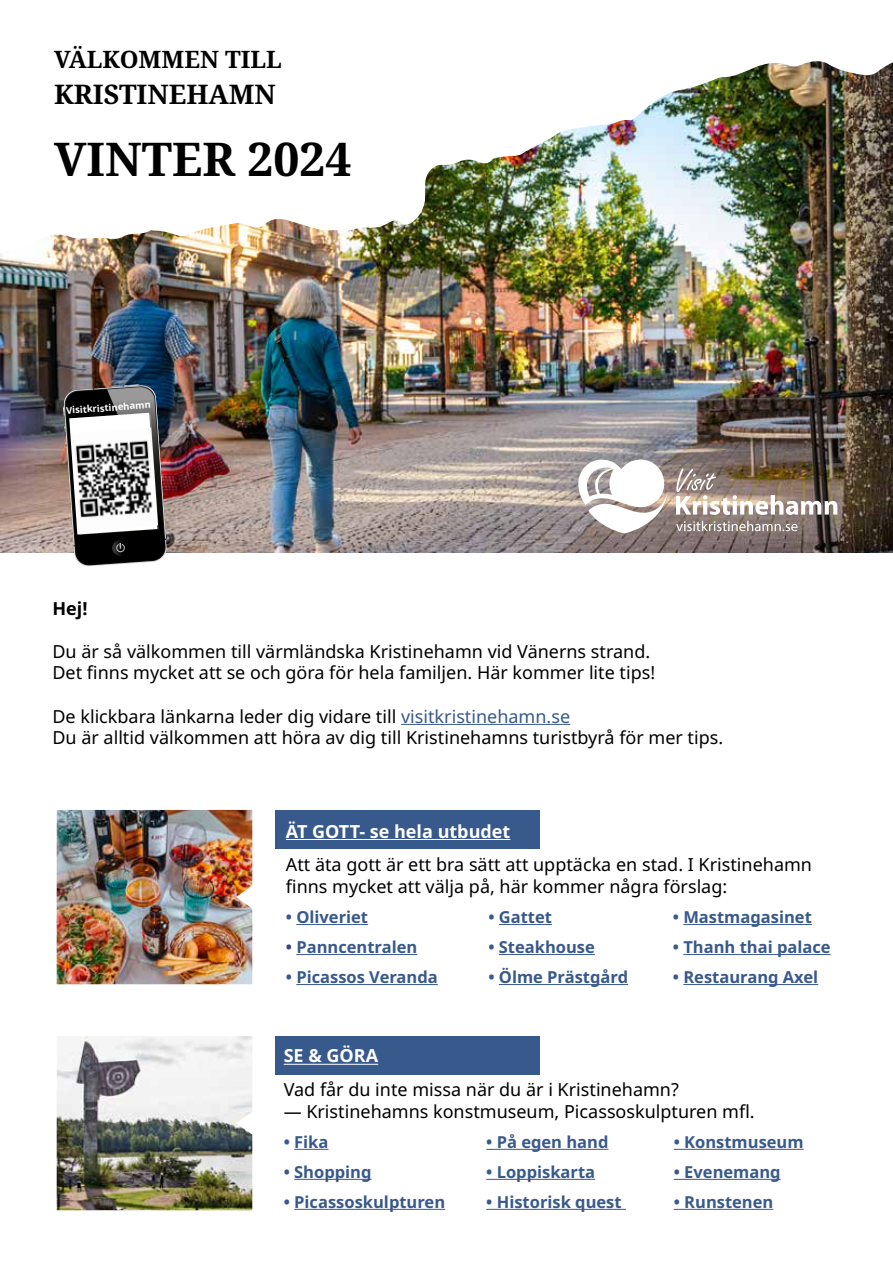
<style>
.page{position:relative;width:893px;height:1263px;background:#fff}
.page>*{position:absolute;margin:0;border:0;box-sizing:border-box;transform-origin:0 0}
.t1{font:700 46.5px "Noto Serif";color:#000}
.t2{font:700 27px "Noto Serif";color:#000}
.t3{font:700 24px "Noto Serif";color:#000}
.t4{font:18px/21.6px "Noto Sans";color:#000}
.t5{font:700 18px "Noto Sans";color:#fff}
.t6{font:700 18px "Noto Sans";color:#000}
.t7{font:700 16.5px "Noto Sans";color:#38598b}
.t8{font:700 9.45px "Noto Sans";color:#fff}
.s1{color:#38598b}
.s2{color:#39457f}
</style>
<div class="page">
<div style="left:275px;top:1036px;width:265px;height:38px;background:#38598b"></div>
<div style="left:276px;top:810px;width:264px;height:38px;background:#38598b"></div>
<img style="left:0;top:253px;width:893px;height:300px">
<img style="left:42px;top:61px;width:851px;height:192px">
<img style="left:63px;top:384px;width:109px;height:183px">
<img style="left:71px;top:428px;width:87px;height:103px">
<hr style="left:401px;top:724px;width:169px;height:1px;background:#38598b">
<hr style="left:284px;top:1064px;width:94px;height:1px;background:#fff">
<hr style="left:294px;top:1149px;width:34px;height:1px;background:#38598b">
<hr style="left:486px;top:1149px;width:122px;height:1px;background:#38598b">
<hr style="left:674px;top:1149px;width:130px;height:1px;background:#38598b">
<hr style="left:294px;top:1179px;width:78px;height:1px;background:#38598b">
<hr style="left:486px;top:1179px;width:109px;height:1px;background:#38598b">
<hr style="left:674px;top:1179px;width:107px;height:1px;background:#38598b">
<hr style="left:294px;top:1209px;width:151px;height:1px;background:#38598b">
<hr style="left:486px;top:1209px;width:140px;height:1px;background:#38598b">
<hr style="left:674px;top:1209px;width:99px;height:1px;background:#38598b">
<hr style="left:286px;top:839px;width:224px;height:1px;background:#fff">
<hr style="left:296px;top:924px;width:72px;height:1px;background:#38598b">
<hr style="left:499px;top:924px;width:53px;height:1px;background:#38598b">
<hr style="left:683px;top:924px;width:129px;height:1px;background:#38598b">
<hr style="left:296px;top:954px;width:121px;height:1px;background:#38598b">
<hr style="left:499px;top:954px;width:96px;height:1px;background:#38598b">
<hr style="left:683px;top:954px;width:148px;height:1px;background:#38598b">
<hr style="left:296px;top:984px;width:142px;height:1px;background:#38598b">
<hr style="left:499px;top:984px;width:129px;height:1px;background:#38598b">
<hr style="left:683px;top:984px;width:135px;height:1px;background:#38598b">
<img style="left:676px;top:469px;width:161px;height:46px">
<svg style="left:676px;top:521px;width:121px;height:10px"></svg>
<svg style="left:578px;top:460px;width:89px;height:73px"></svg>
<img style="left:57px;top:810px;width:195px;height:174px">
<img style="left:57px;top:1036px;width:195px;height:174px">
<h3 class="t3" style="left:54px;top:42px;width:229px">VÄLKOMMEN TILL</h3>
<h2 class="t2" style="left:54px;top:75px;width:223px">KRISTINEHAMN</h2>
<h1 class="t1" style="left:54px;top:126px;width:299px">VINTER 2024</h1>
<p class="t8" style="left:66px;top:404px;width:86px;rotate:-4deg">Visitkristinehamn</p>
<p class="t6" style="left:52px;top:595px;width:37px">Hej!</p>
<p class="t4" style="left:52px;top:641px;width:604px">Du är så välkommen till värmländska Kristinehamn vid Vänerns strand.<br>Det finns mycket att se och göra för hela familjen. Här kommer lite tips!</p>
<p class="t4" style="left:52px;top:706px;width:672px">De klickbara länkarna leder dig vidare till <span class="s1">visitkristinehamn.se<br></span>Du är alltid välkommen att höra av dig till Kristinehamns turistbyrå för mer tips.</p>
<p class="t5" style="left:286px;top:818px;width:226px">ÄT GOTT- se hela utbudet</p>
<p class="t4" style="left:286px;top:854px;width:528px">Att äta gott är ett bra sätt att upptäcka en stad. I Kristinehamn finns mycket att välja på, här kommer några förslag:</p>
<p class="t7" style="left:286px;top:905px;width:84px">• Oliveriet</p>
<p class="t7" style="left:488px;top:905px;width:65px">• Gattet</p>
<p class="t7" style="left:673px;top:905px;width:140px">• Mastmagasinet</p>
<p class="t7" style="left:286px;top:935px;width:133px"><span class="s2">•</span> Panncentralen</p>
<p class="t7" style="left:488px;top:935px;width:108px">• Steakhouse</p>
<p class="t7" style="left:673px;top:935px;width:159px">• Thanh thai palace</p>
<p class="t7" style="left:286px;top:965px;width:153px">• Picassos Veranda</p>
<p class="t7" style="left:488px;top:965px;width:141px">• Ölme Prästgård</p>
<p class="t7" style="left:673px;top:965px;width:147px">• Restaurang Axel</p>
<p class="t5" style="left:284px;top:1043px;width:96px">SE &amp; GÖRA</p>
<p class="t4" style="left:284px;top:1079px;width:397px">Vad får du inte missa när du är i Kristinehamn?</p>
<p class="t4" style="left:284px;top:1101px;width:472px">— Kristinehamns konstmuseum, Picassoskulpturen mfl.</p>
<p class="t7" style="left:284px;top:1130px;width:46px">• Fika</p>
<p class="t7" style="left:486px;top:1130px;width:124px">• På egen hand</p>
<p class="t7" style="left:674px;top:1130px;width:131px">• Konstmuseum</p>
<p class="t7" style="left:284px;top:1160px;width:89px">• Shopping</p>
<p class="t7" style="left:486px;top:1160px;width:110px">• Loppiskarta</p>
<p class="t7" style="left:674px;top:1160px;width:108px">• Evenemang</p>
<p class="t7" style="left:284px;top:1190px;width:163px">• Picassoskulpturen</p>
<p class="t7" style="left:486px;top:1190px;width:137px">• Historisk quest</p>
<p class="t7" style="left:674px;top:1190px;width:101px">• Runstenen</p>
</div>
